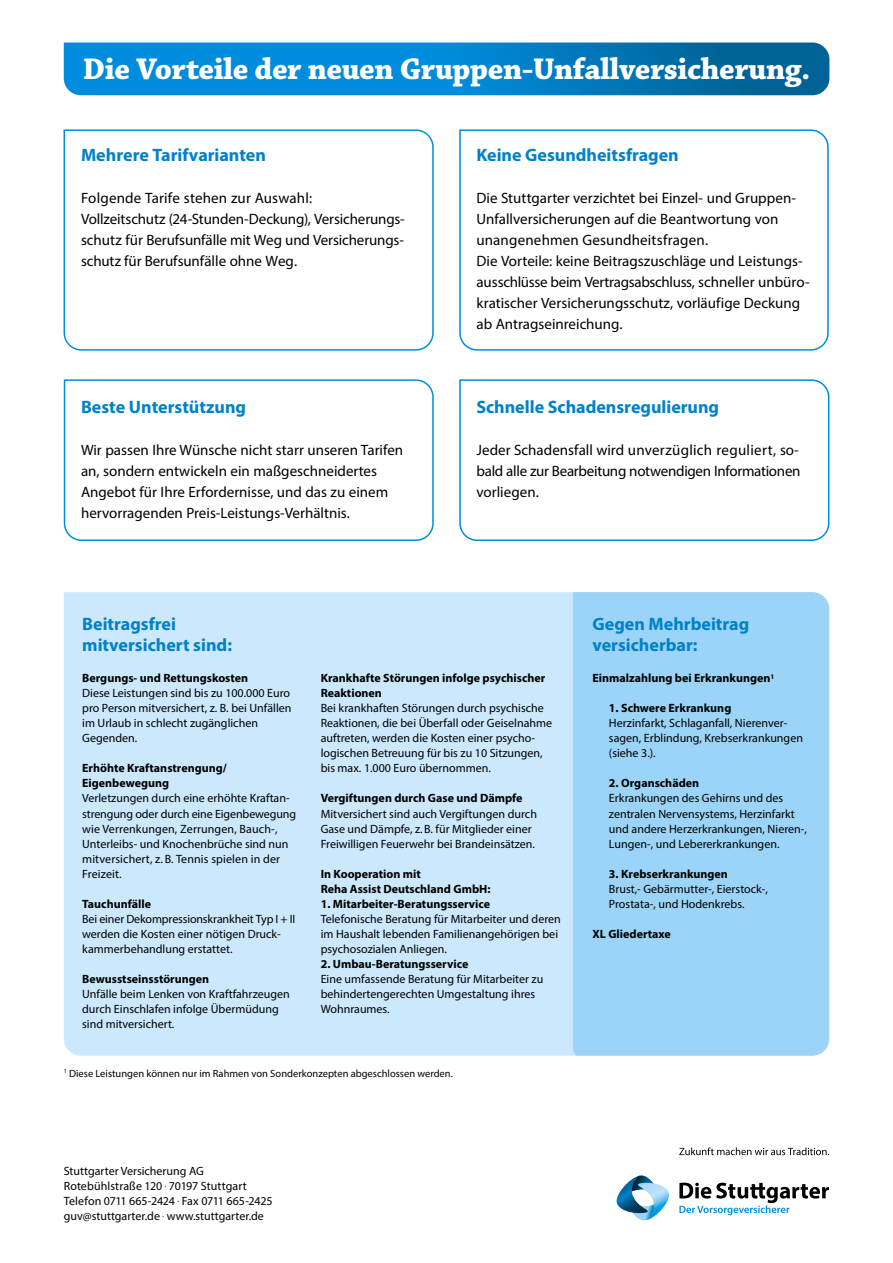
<style>
.page{position:relative;width:893px;height:1263px;background:#fff}
.page>*{position:absolute;margin:0;border:0;box-sizing:border-box;transform-origin:0 0}
.t1{font:700 31.5px "Chaparral Pro";letter-spacing:-.015em;color:#fff}
.t2{font:700 18px/21px "Myriad Pro";color:#0081c8}
.t3{font:15px/21px "Myriad Pro";color:#000}
.t4{font:12px/15px "Myriad Pro";color:#000}
.t5{font:700 12px/15px "Myriad Pro";color:#000}
.t6{font:10.5px "Myriad Pro";color:#000}
</style>
<div class="page">
<div style="left:64px;top:592px;width:509px;height:464px;background:#cbe8fc"></div>
<div style="left:573px;top:592px;width:256px;height:464px;background:#9bd4f7"></div>
<svg style="left:63px;top:379px;width:371px;height:162px"></svg>
<svg style="left:459px;top:129px;width:370px;height:222px"></svg>
<svg style="left:459px;top:379px;width:371px;height:162px"></svg>
<svg style="left:63px;top:129px;width:371px;height:222px"></svg>
<svg style="left:64px;top:43px;width:765px;height:52px;background:#007fc7"></svg>
<svg style="left:679px;top:1182px;width:150px;height:33px"></svg>
<svg style="left:617px;top:1175px;width:52px;height:45px"></svg>
<svg style="left:679px;top:1147px;width:150px;height:8px"></svg>
<h1 class="t1" style="left:83px;top:51px;width:729px">Die Vorteile der neuen Gruppen-Unfallversicherung.</h1>
<h2 class="t2" style="left:81px;top:144px;width:187px">Mehrere Tarifvarianten</h2>
<p class="t3" style="left:81px;top:187px;width:325px">Folgende Tarife stehen zur Auswahl:<br>Vollzeitschutz (24-Stunden-Deckung), Versicherungs&shy;schutz für Berufsunfälle mit Weg und Versicherungs&shy;schutz für Berufsunfälle ohne Weg.</p>
<h2 class="t2" style="left:81px;top:396px;width:167px">Beste Unterstützung</h2>
<p class="t3" style="left:81px;top:439px;width:324px">Wir passen Ihre Wünsche nicht starr unseren Tarifen an, sondern entwickeln ein maßgeschneidertes Angebot für Ihre Erfordernisse, und das zu einem hervorragenden Preis-Leistungs-Verhältnis.</p>
<h2 class="t2" style="left:476px;top:144px;width:204px">Keine Gesundheitsfragen</h2>
<p class="t3" style="left:476px;top:187px;width:335px">Die Stuttgarter verzichtet bei Einzel- und Gruppen-Unfallversicherungen auf die Beantwortung von unangenehmen Gesundheitsfragen.<br>Die Vorteile: keine Beitragszuschläge und Leistungs&shy;ausschlüsse beim Vertragsabschluss, schneller unbüro&shy;kratischer Versicherungsschutz, vorläufige Deckung ab Antragseinreichung.</p>
<h2 class="t2" style="left:476px;top:396px;width:244px">Schnelle Schadensregulierung</h2>
<p class="t3" style="left:476px;top:439px;width:326px;text-align:justify">Jeder Schadensfall wird unverzüglich reguliert, so&shy;bald alle zur Bearbeitung notwendigen Informationen vorliegen.</p>
<h2 class="t2" style="left:82px;top:612px;width:151px">Beitragsfrei mitversichert sind:</h2>
<h2 class="t2" style="left:592px;top:612px;width:158px">Gegen Mehrbeitrag versicherbar:</h2>
<p class="t5" style="left:592px;top:670px;width:183px">Einmalzahlung bei Erkrankungen<sup>1</sup></p>
<p class="t5" style="left:609px;top:700px;width:124px">1. Schwere Erkrankung</p>
<p class="t4" style="left:609px;top:716px;width:196px">Herzinfarkt, Schlaganfall, Nierenver&shy;sagen, Erblindung, Krebserkrankungen (siehe 3.).</p>
<p class="t5" style="left:609px;top:775px;width:92px">2. Organschäden</p>
<p class="t4" style="left:609px;top:791px;width:200px">Erkrankungen des Gehirns und des zentralen Nervensystems, Herzinfarkt und andere Herzerkrankungen, Nieren-, Lungen-, und Lebererkrankungen.</p>
<p class="t5" style="left:609px;top:865px;width:120px">3. Krebserkrankungen</p>
<p class="t4" style="left:609px;top:881px;width:160px">Brust,- Gebärmutter-, Eierstock-,<br>Prostata-, und Hodenkrebs.</p>
<p class="t5" style="left:592px;top:925px;width:80px">XL Gliedertaxe</p>
<p class="t5" style="left:321px;top:670px;width:226px">Krankhafte Störungen infolge psychischer<br>Reaktionen</p>
<p class="t4" style="left:321px;top:701px;width:233px">Bei krankhaften Störungen durch psychische Reaktionen, die bei Überfall oder Geiselnahme auftreten, werden die Kosten einer psycho&shy;logischen Betreuung für bis zu 10 Sitzungen, bis max. 1.000 Euro übernommen.</p>
<p class="t5" style="left:321px;top:790px;width:203px">Vergiftungen durch Gase und Dämpfe</p>
<p class="t4" style="left:321px;top:806px;width:218px">Mitversichert sind auch Vergiftungen durch<br>Gase und Dämpfe, z.B. für Mitglieder einer<br>Freiwilligen Feuerwehr bei Brandeinsätzen.</p>
<p class="t5" style="left:321px;top:865px;width:171px">In Kooperation mit<br>Reha Assist Deutschland GmbH:</p>
<p class="t5" style="left:321px;top:895px;width:171px">1. Mitarbeiter-Beratungsservice</p>
<p class="t4" style="left:321px;top:911px;width:242px">Telefonische Beratung für Mitarbeiter und deren im Haushalt lebenden Familienangehörigen bei psychosozialen Anliegen.</p>
<p class="t5" style="left:321px;top:955px;width:149px">2. Umbau-Beratungsservice</p>
<p class="t4" style="left:321px;top:971px;width:224px">Eine umfassende Beratung für Mitarbeiter zu behindertengerechten Umgestaltung ihres<br>Wohnraumes.</p>
<p class="t5" style="left:82px;top:670px;width:167px">Bergungs- und Rettungskosten</p>
<p class="t4" style="left:82px;top:686px;width:211px">Diese Leistungen sind bis zu 100.000 Euro pro Person mitversichert, z. B. bei Unfällen im Urlaub in schlecht zugänglichen Gegenden.</p>
<p class="t5" style="left:82px;top:760px;width:146px">Erhöhte Kraftanstrengung/<br>Eigenbewegung</p>
<p class="t4" style="left:82px;top:791px;width:215px">Verletzungen durch eine erhöhte Kraftan&shy;strengung oder durch eine Eigenbewegung wie Verrenkungen, Zerrungen, Bauch-, Unterleibs- und Knochenbrüche sind nun mitversichert, z. B. Tennis spielen in der Freizeit.</p>
<p class="t5" style="left:82px;top:895px;width:70px">Tauchunfälle</p>
<p class="t4" style="left:82px;top:911px;width:215px">Bei einer Dekompressionskrankheit Typ I + II werden die Kosten einer nötigen Druck&shy;kammerbehandlung erstattet.</p>
<p class="t5" style="left:82px;top:970px;width:128px">Bewusstseinsstörungen</p>
<p class="t4" style="left:82px;top:986px;width:209px">Unfälle beim Lenken von Kraftfahrzeugen durch Einschlafen infolge Übermüdung sind mitversichert.</p>
<p class="t6" style="left:64px;top:1067px;width:391px"><sup>1</sup> Diese Leistungen können nur im Rahmen von Sonderkonzepten abgeschlossen werden.</p>
<p class="t4" style="left:64px;top:1164px;width:210px">Stuttgarter Versicherung AG Rotebühlstraße 120 70197 Stuttgart Telefon 0711 665-2424 Fax 0711 665-2425 guv@stuttgarter.de www.stuttgarter.de</p>
</div>
